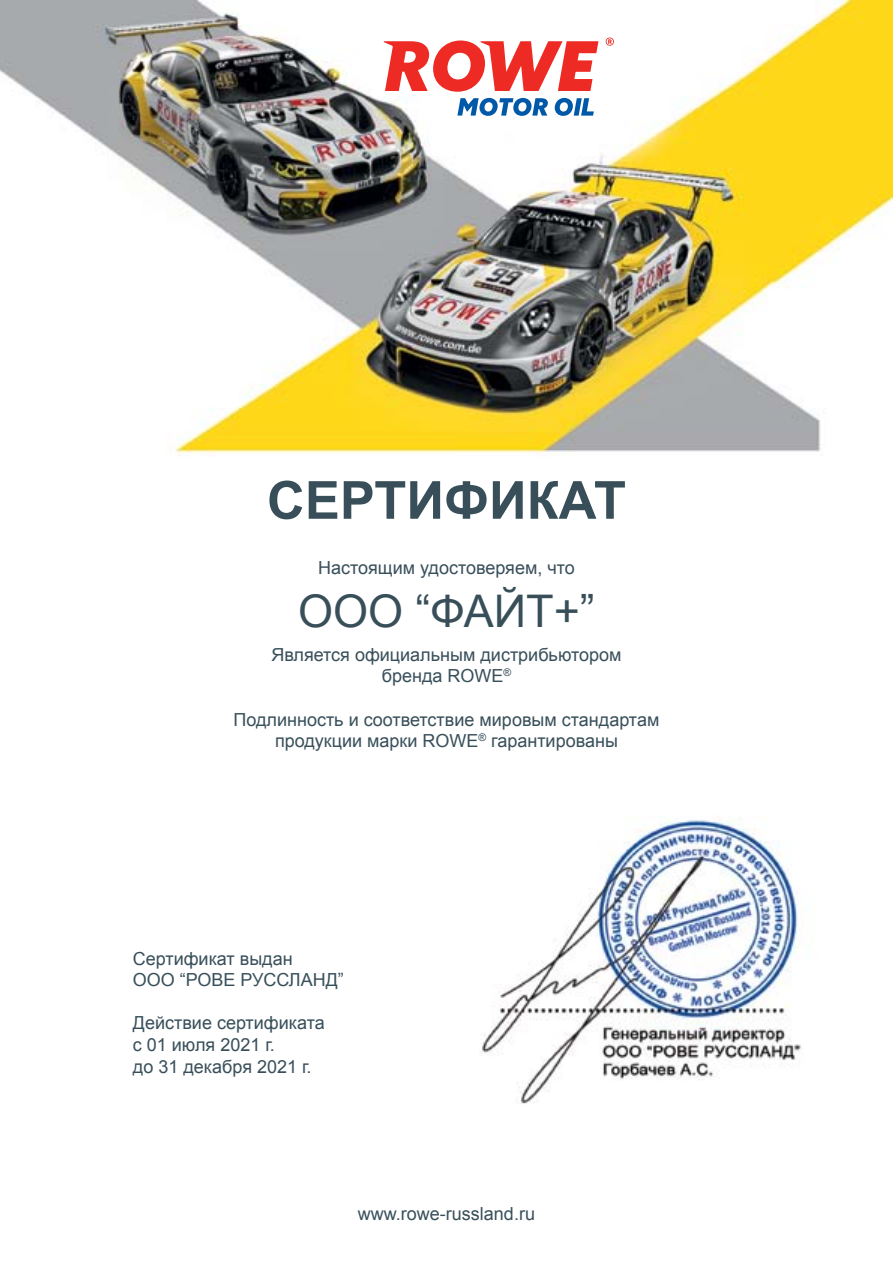
<style>
.page{position:relative;width:893px;height:1263px;background:#fff}
.page>*{position:absolute;margin:0;border:0;box-sizing:border-box;transform-origin:0 0}
.t1{font:700 52.5px "Arial";color:#384f5a}
.t2{font:45px "Arial";color:#384f5a}
.t3{font:18px/21.6px "Arial";color:#384f5a;text-align:center}
</style>
<div class="page">
<img style="left:0;top:0;width:893px;height:1104px">
<svg style="left:457px;top:98px;width:91px;height:18px"></svg>
<svg style="left:555px;top:98px;width:39px;height:18px"></svg>
<svg style="left:383px;top:40px;width:215px;height:52px"></svg>
<svg style="left:606px;top:38px;width:8px;height:8px"></svg>
<p class="t1" style="left:267px;top:465px;width:360px">СЕРТИФИКАТ</p>
<p class="t3" style="left:318px;top:557px;width:258px">Настоящим удостоверяем, что</p>
<p class="t2" style="left:298px;top:582px;width:298px">ООО “ФАЙТ+”</p>
<p class="t3" style="left:271px;top:644px;width:352px">Является официальным дистрибьютором бренда ROWE<sup>®</sup></p>
<p class="t3" style="left:234px;top:709px;width:427px">Подлинность и соответствие мировым стандартам продукции марки ROWE<sup>®</sup> гарантированы</p>
<p class="t3" style="left:133px;top:948px;width:213px;text-align:left">Cертификат выдан<br>ООО “РОВЕ РУССЛАНД”</p>
<p class="t3" style="left:133px;top:1012px;width:193px;text-align:left">Действие сертификата с 01 июля 2021 г.<br>до 31 декабря 2021 г.</p>
<p class="t3" style="left:358px;top:1203px;width:179px">www.rowe-russland.ru</p>
</div>
